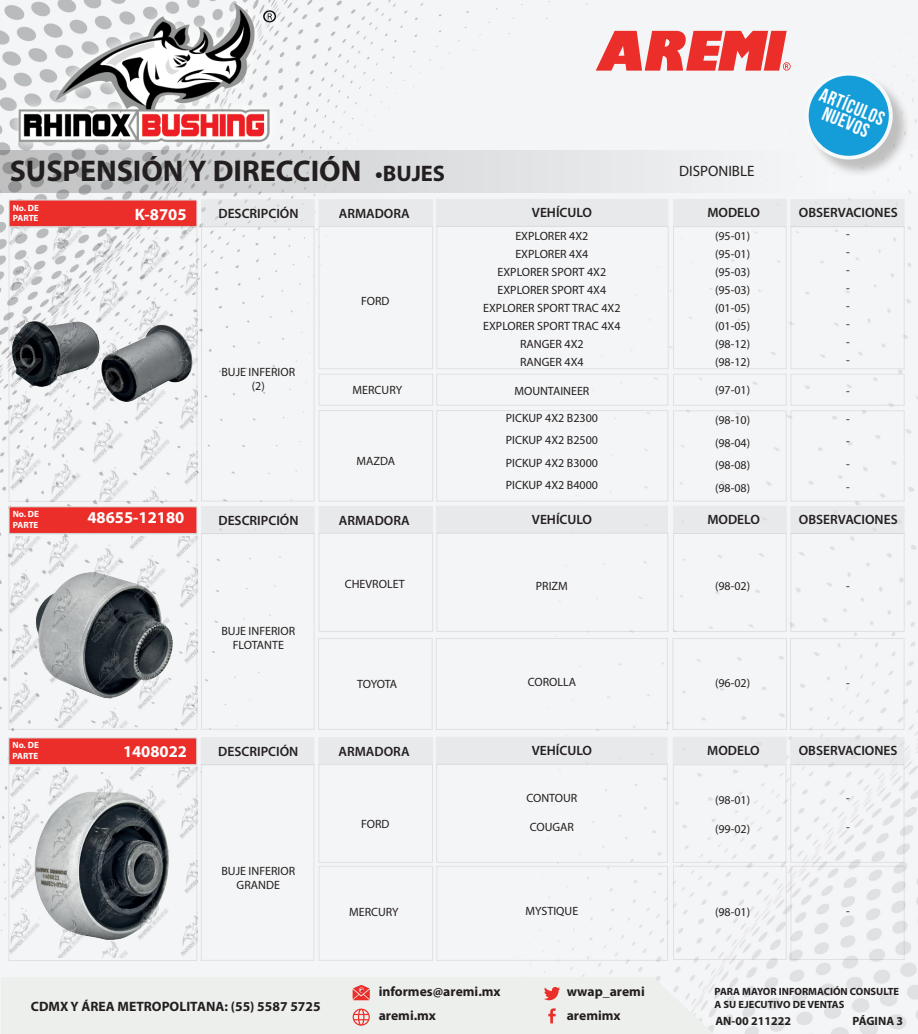
<style>
.page{position:relative;width:918px;height:1034px;background:#fff}
.page>*{position:absolute;margin:0;border:0;box-sizing:border-box;transform-origin:0 0}
.t1{font:700 30px "Myriad Pro";color:#231f20}
.t2{font:19.5px/16.5px "Bebas Neue";color:#fff;text-align:center}
.t3{font:700 16.5px "Myriad Pro";color:#fff}
.t4{font:15px "Myriad Pro";color:#231f20}
.t5{font:700 13.65px/24.2px "Myriad Pro";color:#231f20}
.t6{font:600 13.5px "Myriad Pro";color:#231f20}
.t7{font:12px/18px "Myriad Pro";color:#231f20;text-align:justify}
.t8{font:700 12px "Myriad Pro";color:#231f20}
.t9{font:700 10.5px/12.6px "Myriad Pro";color:#231f20}
.t10{font:700 9px/10.8px "Myriad Pro";color:#fff}
.s1{font-size:22.5px}
</style>
<div class="page">
<div style="left:0;top:0;width:918px;height:1033px;background:#f4f5f6"></div>
<img style="left:0;top:0;width:313px;height:150px">
<svg style="left:596px;top:31px;width:195px;height:40px"></svg>
<svg style="left:0;top:150px;width:918px;height:42px"></svg>
<div style="left:436px;top:199px;width:232px;height:27px;background:#e8e9eb"></div>
<div style="left:436px;top:736px;width:231px;height:28px;background:#e8e9eb"></div>
<div style="left:436px;top:506px;width:232px;height:27px;background:#e8e9eb"></div>
<div style="left:201px;top:199px;width:113px;height:27px;background:#e8e9eb"></div>
<div style="left:201px;top:737px;width:113px;height:27px;background:#e8e9eb"></div>
<div style="left:201px;top:506px;width:113px;height:27px;background:#e8e9eb"></div>
<div style="left:319px;top:199px;width:114px;height:27px;background:#e8e9eb"></div>
<div style="left:319px;top:737px;width:114px;height:27px;background:#e8e9eb"></div>
<div style="left:319px;top:506px;width:114px;height:27px;background:#e8e9eb"></div>
<div style="left:673px;top:199px;width:113px;height:27px;background:#e8e9eb"></div>
<div style="left:673px;top:736px;width:113px;height:28px;background:#e8e9eb"></div>
<div style="left:673px;top:506px;width:113px;height:27px;background:#e8e9eb"></div>
<div style="left:791px;top:199px;width:113px;height:27px;background:#e8e9eb"></div>
<div style="left:791px;top:737px;width:113px;height:27px;background:#e8e9eb"></div>
<div style="left:791px;top:506px;width:113px;height:27px;background:#e8e9eb"></div>
<div style="left:9px;top:200px;width:188px;height:27px;background:#eb2e29;border:1px solid #dddee0"></div>
<div style="left:9px;top:737px;width:188px;height:27px;background:#eb2e29;border:1px solid #dddee0"></div>
<div style="left:9px;top:506px;width:188px;height:27px;background:#eb2e29;border:1px solid #dddee0"></div>
<div style="left:1px;top:976px;width:713px;height:57px;background:#edefed"></div>
<svg style="left:544px;top:986px;width:16px;height:14px"></svg>
<svg style="left:548px;top:1008px;width:8px;height:15px"></svg>
<svg style="left:353px;top:1008px;width:17px;height:17px"></svg>
<svg style="left:353px;top:984px;width:17px;height:16px"></svg>
<div style="left:807px;top:74px;width:104px;height:104px;background:#231f20;opacity:.75"></div>
<svg style="left:805px;top:72px;width:88px;height:87px"></svg>
<div style="left:809px;top:76px;width:80px;height:80px;background:#149dd9;border-radius:50%"></div>
<img style="left:2px;top:307px;width:202px;height:103px">
<img style="left:10px;top:227px;width:188px;height:274px">
<img style="left:10px;top:536px;width:188px;height:191px">
<img style="left:10px;top:767px;width:188px;height:190px">
<h2 class="t2" style="left:824px;top:86px;width:70px;rotate:23deg">ARTÍCULOS<br>NUEVOS</h2>
<h1 class="t1" style="left:10px;top:151px;width:437px">SUSPENSIÓN Y DIRECCIÓN <span class="s1">•BUJES</span></h1>
<p class="t4" style="left:679px;top:162px;width:77px">DISPONIBLE</p>
<p class="t10" style="left:13px;top:202px;width:28px">No. DE<br>PARTE</p>
<h3 class="t3" style="left:135px;top:203px;width:53px">K-8705</h3>
<p class="t6" style="left:218px;top:205px;width:82px">DESCRIPCIÓN</p>
<p class="t6" style="left:339px;top:205px;width:73px">ARMADORA</p>
<p class="t6" style="left:532px;top:204px;width:62px">VEHÍCULO</p>
<p class="t6" style="left:707px;top:204px;width:54px">MODELO</p>
<p class="t6" style="left:799px;top:204px;width:100px">OBSERVACIONES</p>
<p class="t7" style="left:221px;top:364px;width:75px;line-height:14.4px;text-align:center">BUJE INFERIOR (2)</p>
<p class="t7" style="left:361px;top:292px;width:30px">FORD</p>
<p class="t7" style="left:353px;top:381px;width:51px">MERCURY</p>
<p class="t7" style="left:483px;top:226px;width:139px;text-align:center">EXPLORER 4X2<br>EXPLORER 4X4<br>EXPLORER SPORT 4X2<br>EXPLORER SPORT 4X4<br>EXPLORER SPORT TRAC 4X2<br>EXPLORER SPORT TRAC 4X4<br>RANGER 4X2<br>RANGER 4X4</p>
<p class="t7" style="left:514px;top:381px;width:77px">MOUNTAINEER</p>
<p class="t7" style="left:715px;top:226px;width:37px">(95-01) (95-01) (95-03) (95-03) (01-05) (01-05) (98-12) (98-12)</p>
<p class="t7" style="left:715px;top:380px;width:37px">(97-01)</p>
<p class="t7" style="left:846px;top:224px;width:5px">- - - - - - - -</p>
<p class="t7" style="left:846px;top:381px;width:5px">-</p>
<p class="t7" style="left:357px;top:451px;width:40px">MAZDA</p>
<p class="t7" style="left:506px;top:406px;width:94px;line-height:22.5px">PICKUP 4X2 B2300<br>PICKUP 4X2 B2500<br>PICKUP 4X2 B3000<br>PICKUP 4X2 B4000</p>
<p class="t7" style="left:715px;top:408px;width:37px;line-height:22.5px">(98-10) (98-04) (98-08) (98-08)</p>
<p class="t7" style="left:846px;top:407px;width:5px;line-height:22.5px">- - - -</p>
<p class="t10" style="left:13px;top:508px;width:28px">No. DE<br>PARTE</p>
<h3 class="t3" style="left:88px;top:506px;width:98px">48655-12180</h3>
<p class="t6" style="left:218px;top:511px;width:82px">DESCRIPCIÓN</p>
<p class="t6" style="left:339px;top:512px;width:73px">ARMADORA</p>
<p class="t6" style="left:532px;top:511px;width:62px">VEHÍCULO</p>
<p class="t6" style="left:707px;top:510px;width:54px">MODELO</p>
<p class="t6" style="left:799px;top:510px;width:100px">OBSERVACIONES</p>
<p class="t7" style="left:345px;top:574px;width:61px">CHEVROLET</p>
<p class="t7" style="left:536px;top:576px;width:33px">PRIZM</p>
<p class="t7" style="left:715px;top:576px;width:37px">(98-02)</p>
<p class="t7" style="left:846px;top:576px;width:5px">-</p>
<p class="t7" style="left:221px;top:623px;width:75px;line-height:14.4px;text-align:center">BUJE INFERIOR<br>FLOTANTE</p>
<p class="t7" style="left:357px;top:674px;width:42px">TOYOTA</p>
<p class="t7" style="left:528px;top:672px;width:50px">COROLLA</p>
<p class="t7" style="left:715px;top:673px;width:37px">(96-02)</p>
<p class="t7" style="left:846px;top:673px;width:5px">-</p>
<p class="t10" style="left:13px;top:739px;width:28px">No. DE<br>PARTE</p>
<h3 class="t3" style="left:123px;top:740px;width:66px">1408022</h3>
<p class="t6" style="left:218px;top:742px;width:82px">DESCRIPCIÓN</p>
<p class="t6" style="left:339px;top:743px;width:73px">ARMADORA</p>
<p class="t6" style="left:532px;top:742px;width:62px">VEHÍCULO</p>
<p class="t6" style="left:707px;top:741px;width:54px">MODELO</p>
<p class="t6" style="left:799px;top:741px;width:100px">OBSERVACIONES</p>
<p class="t7" style="left:361px;top:814px;width:30px">FORD</p>
<p class="t7" style="left:526px;top:789px;width:53px">CONTOUR</p>
<p class="t7" style="left:530px;top:817px;width:46px">COUGAR</p>
<p class="t7" style="left:715px;top:790px;width:37px">(98-01)</p>
<p class="t7" style="left:715px;top:819px;width:37px">(99-02)</p>
<p class="t7" style="left:846px;top:789px;width:5px">-</p>
<p class="t7" style="left:846px;top:817px;width:5px">-</p>
<p class="t7" style="left:221px;top:863px;width:75px;line-height:14.4px;text-align:center">BUJE INFERIOR<br>GRANDE</p>
<p class="t7" style="left:349px;top:902px;width:51px">MERCURY</p>
<p class="t7" style="left:526px;top:901px;width:54px">MYSTIQUE</p>
<p class="t7" style="left:715px;top:902px;width:37px">(98-01)</p>
<p class="t7" style="left:846px;top:901px;width:5px">-</p>
<p class="t5" style="left:31px;top:993px;width:291px">CDMX Y ÁREA METROPOLITANA: (55) 5587 5725</p>
<p class="t5" style="left:379px;top:978px;width:123px">informes@aremi.mx aremi.mx</p>
<p class="t5" style="left:567px;top:978px;width:80px">wwap_aremi aremimx</p>
<p class="t9" style="left:715px;top:984px;width:186px">PARA MAYOR INFORMACIÓN CONSULTE<br>A SU EJECUTIVO DE VENTAS</p>
<p class="t8" style="left:715px;top:1013px;width:77px">AN-00 211222</p>
<p class="t8" style="left:853px;top:1012px;width:52px">PÁGINA 3</p>
</div>
